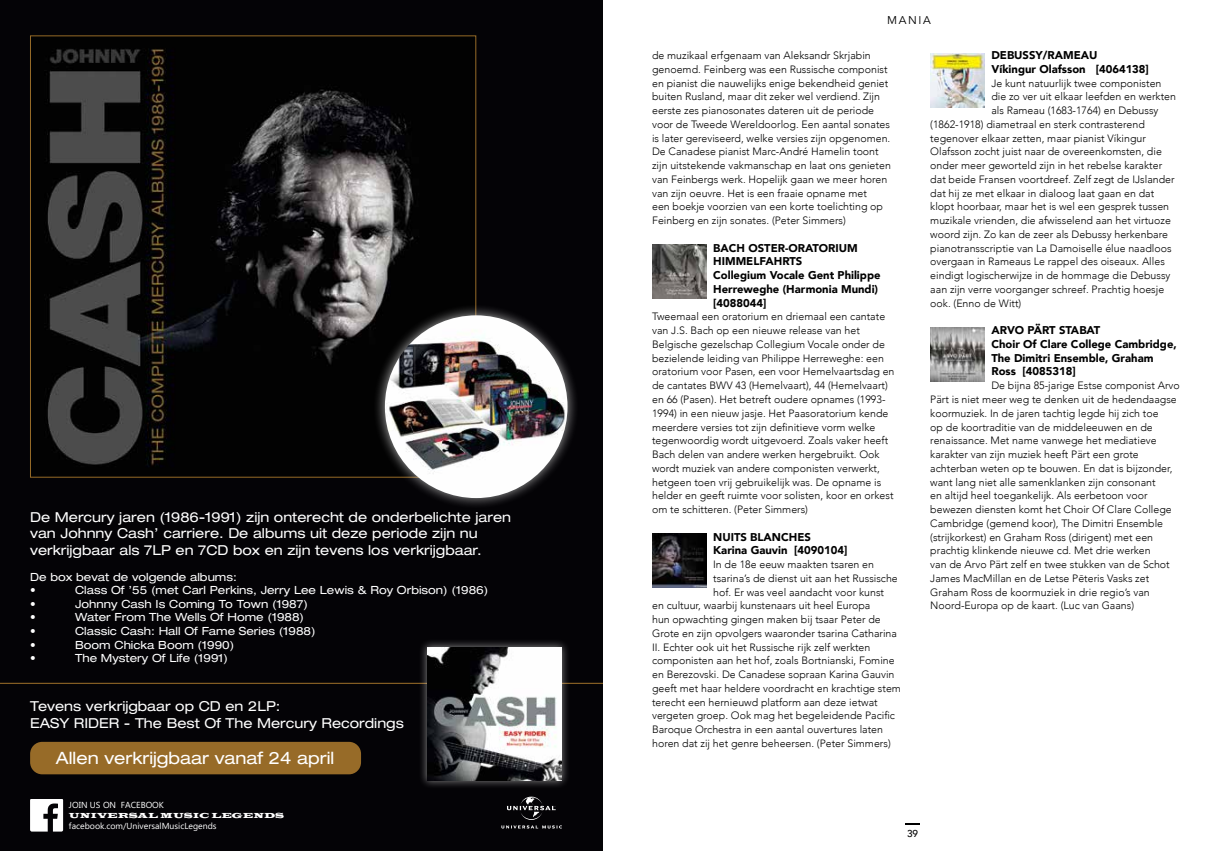
<style>
.page{position:relative;width:1205px;height:851px;background:#fff}
.page>*{position:absolute;margin:0;border:0;box-sizing:border-box;transform-origin:0 0}
.t1{font:expanded 17px "Helvetica Neue LT Std";color:#fff}
.t2{font:expanded 13.75px/16.5px "Helvetica Neue LT Std";color:#fff}
.t3{font:900 11.25px/13.8px "Avenir";color:#000}
.t4{font:expanded 11.25px/13.5px "Helvetica Neue LT Std";color:#fff}
.t5{font:11.25px "Avenir";letter-spacing:.15em;color:#000}
.t6{font:300 10.62px/13.8px "Avenir";color:#000}
.t7{font:500 10px "Avenir";color:#000}
.t8{font:8.75px "Microsoft Phags Pa";color:#fff}
.t9{font:7.5px "Latin Wide";color:#fff}
</style>
<div class="page">
<div style="left:0;top:0;width:602px;height:850px;background:#040306"></div>
<hr style="left:0;top:682px;width:602px;height:1px;background:#976b28">
<div style="left:418px;top:638px;width:152px;height:150px;background:#fff;opacity:.5"></div>
<img style="left:427px;top:647px;width:135px;height:133px">
<img style="left:47px;top:49px;width:367px;height:417px">
<div style="left:373px;top:303px;width:206px;height:206px;background:#fff;opacity:.65"></div>
<img style="left:385px;top:315px;width:182px;height:183px;border-radius:91px">
<div style="left:30px;top:741px;width:331px;height:33px;background:#976b28;border-radius:12px"></div>
<svg style="left:501px;top:825px;width:61px;height:3px"></svg>
<svg style="left:507px;top:796px;width:49px;height:23px"></svg>
<svg style="left:30px;top:799px;width:33px;height:31px"></svg>
<img style="left:652px;top:244px;width:54px;height:54px">
<img style="left:652px;top:533px;width:54px;height:54px">
<img style="left:930px;top:53px;width:54px;height:54px">
<img style="left:930px;top:328px;width:54px;height:54px">
<svg style="left:905px;top:823px;width:14px;height:1px"></svg>
<p class="t2" style="left:30px;top:508px;width:482px">De Mercury jaren (1986-1991) zijn onterecht de onderbelichte jaren van Johnny Cash’ carriere. De albums uit deze periode zijn nu verkrijgbaar als 7LP en 7CD box en zijn tevens los verkrijgbaar.</p>
<p class="t4" style="left:30px;top:570px;width:208px">De box bevat de volgende albums: •</p>
<p class="t4" style="left:75px;top:583px;width:415px">Class Of ’55 (met Carl Perkins, Jerry Lee Lewis &amp; Roy Orbison) (1986)</p>
<p class="t4" style="left:30px;top:597px;width:7px">•</p>
<p class="t4" style="left:75px;top:597px;width:234px">Johnny Cash Is Coming To Town (1987)</p>
<p class="t4" style="left:30px;top:610px;width:7px">•</p>
<p class="t4" style="left:75px;top:610px;width:231px">Water From The Wells Of Home (1988)</p>
<p class="t4" style="left:30px;top:624px;width:7px">•</p>
<p class="t4" style="left:75px;top:624px;width:242px">Classic Cash: Hall Of Fame Series (1988)</p>
<p class="t4" style="left:30px;top:637px;width:7px">•</p>
<p class="t4" style="left:75px;top:637px;width:161px">Boom Chicka Boom (1990)</p>
<p class="t4" style="left:30px;top:651px;width:7px">•</p>
<p class="t4" style="left:75px;top:651px;width:154px">The Mystery Of Life (1991)</p>
<p class="t2" style="left:30px;top:698px;width:375px">Tevens verkrijgbaar op CD en 2LP:<br>EASY RIDER - The Best Of The Mercury Recordings</p>
<h1 class="t1" style="left:56px;top:747px;width:280px">Allen verkrijgbaar vanaf 24 april</h1>
<p class="t8" style="left:69px;top:798px;width:97px">JOIN US ON FACEBOOK</p>
<p class="t9" style="left:69px;top:810px;width:217px">UNIVERSAL MUSIC LEGENDS</p>
<p class="t8" style="left:69px;top:819px;width:149px">facebook.com/UniversalMusicLegends</p>
<p class="t5" style="left:887px;top:13px;width:45px">MANIA</p>
<p class="t6" style="left:652px;top:48px;width:240px">de muzikaal erfgenaam van Aleksandr Skrjabin genoemd. Feinberg was een Russische componist en pianist die nauwelijks enige bekendheid geniet buiten Rusland, maar dit zeker wel verdiend. Zijn eerste zes pianosonates dateren uit de periode voor de Tweede Wereldoorlog. Een aantal sonates is later gereviseerd, welke versies zijn opgenomen.<br>De Canadese pianist Marc-André Hamelin toont zijn uitstekende vakmanschap en laat ons genieten van Feinbergs werk. Hopelijk gaan we meer horen van zijn oeuvre. Het is een fraaie opname met<br>een boekje voorzien van een korte toelichting op Feinberg en zijn sonates. (Peter Simmers)</p>
<p class="t3" style="left:713px;top:240px;width:169px">BACH OSTER-ORATORIUM<br>HIMMELFAHRTS<br>Collegium Vocale Gent Philippe<br>Herreweghe (Harmonia Mundi) [4088044]</p>
<p class="t6" style="left:652px;top:310px;width:244px">Tweemaal een oratorium en driemaal een cantate van J.S. Bach op een nieuwe release van het Belgische gezelschap Collegium Vocale onder de bezielende leiding van Philippe Herreweghe: een oratorium voor Pasen, een voor Hemelvaartsdag en de cantates BWV 43 (Hemelvaart), 44 (Hemelvaart) en 66 (Pasen). Het betreft oudere opnames (1993- 1994) in een nieuw jasje. Het Paasoratorium kende meerdere versies tot zijn definitieve vorm welke tegenwoordig wordt uitgevoerd. Zoals vaker heeft Bach delen van andere werken hergebruikt. Ook wordt muziek van andere componisten verwerkt, hetgeen toen vrij gebruikelijk was. De opname is helder en geeft ruimte voor solisten, koor en orkest om te schitteren. (Peter Simmers)</p>
<p class="t3" style="left:713px;top:529px;width:136px">NUITS BLANCHES<br>Karina Gauvin [4090104]</p>
<p class="t6" style="left:713px;top:557px;width:162px">In de 18e eeuw maakten tsaren en</p>
<p class="t6" style="left:713px;top:571px;width:186px">tsarina’s de dienst uit aan het Russische</p>
<p class="t6" style="left:713px;top:585px;width:172px">hof. Er was veel aandacht voor kunst</p>
<p class="t6" style="left:652px;top:598px;width:220px">en cultuur, waarbij kunstenaars uit heel Europa</p>
<p class="t6" style="left:652px;top:612px;width:230px">hun opwachting gingen maken bij tsaar Peter de</p>
<p class="t6" style="left:652px;top:626px;width:246px">Grote en zijn opvolgers waaronder tsarina Catharina</p>
<p class="t6" style="left:652px;top:640px;width:220px">II. Echter ook uit het Russische rijk zelf werkten</p>
<p class="t6" style="left:652px;top:653px;width:244px">componisten aan het hof, zoals Bortnianski, Fomine</p>
<p class="t6" style="left:652px;top:667px;width:244px">en Berezovski. De Canadese sopraan Karina Gauvin</p>
<p class="t6" style="left:652px;top:681px;width:250px">geeft met haar heldere voordracht en krachtige stem</p>
<p class="t6" style="left:652px;top:695px;width:227px">terecht een hernieuwd platform aan deze ietwat</p>
<p class="t6" style="left:652px;top:708px;width:244px">vergeten groep. Ook mag het begeleidende Pacific</p>
<p class="t6" style="left:652px;top:722px;width:232px">Baroque Orchestra in een aantal ouvertures laten</p>
<p class="t6" style="left:652px;top:736px;width:240px">horen dat zij het genre beheersen. (Peter Simmers)</p>
<p class="t3" style="left:991px;top:48px;width:159px">DEBUSSY/RAMEAU<br>Víkingur Olafsson [4064138]</p>
<p class="t6" style="left:991px;top:76px;width:172px">Je kunt natuurlijk twee componisten</p>
<p class="t6" style="left:991px;top:90px;width:186px">die zo ver uit elkaar leefden en werkten</p>
<p class="t6" style="left:991px;top:103px;width:169px">als Rameau (1683-1764) en Debussy</p>
<p class="t6" style="left:930px;top:117px;width:216px">(1862-1918) diametraal en sterk contrasterend</p>
<p class="t6" style="left:930px;top:131px;width:217px">tegenover elkaar zetten, maar pianist Víkingur</p>
<p class="t6" style="left:930px;top:145px;width:233px">Olafsson zocht juist naar de overeenkomsten, die</p>
<p class="t6" style="left:930px;top:158px;width:233px">onder meer geworteld zijn in het rebelse karakter</p>
<p class="t6" style="left:930px;top:172px;width:246px">dat beide Fransen voortdreef. Zelf zegt de IJslander</p>
<p class="t6" style="left:930px;top:186px;width:225px">dat hij ze met elkaar in dialoog laat gaan en dat</p>
<p class="t6" style="left:930px;top:200px;width:240px">klopt hoorbaar, maar het is wel een gesprek tussen</p>
<p class="t6" style="left:930px;top:213px;width:242px">muzikale vrienden, die afwisselend aan het virtuoze</p>
<p class="t6" style="left:930px;top:227px;width:239px">woord zijn. Zo kan de zeer als Debussy herkenbare</p>
<p class="t6" style="left:930px;top:241px;width:243px">pianotransscriptie van La Damoiselle élue naadloos</p>
<p class="t6" style="left:930px;top:255px;width:236px">overgaan in Rameaus Le rappel des oiseaux. Alles</p>
<p class="t6" style="left:930px;top:268px;width:242px">eindigt logischerwijze in de hommage die Debussy</p>
<p class="t6" style="left:930px;top:282px;width:235px">aan zijn verre voorganger schreef. Prachtig hoesje</p>
<p class="t6" style="left:930px;top:296px;width:93px">ook. (Enno de Witt)</p>
<p class="t3" style="left:991px;top:323px;width:187px">ARVO PÄRT STABAT<br>Choir Of Clare College Cambridge,<br>The Dimitri Ensemble, Graham<br>Ross [4085318]</p>
<p class="t6" style="left:930px;top:378px;width:251px;text-indent:61px">De bijna 85-jarige Estse componist Arvo Pärt is niet meer weg te denken uit de hedendaagse koormuziek. In de jaren tachtig legde hij zich toe<br>op de koortraditie van de middeleeuwen en de renaissance. Met name vanwege het mediatieve karakter van zijn muziek heeft Pärt een grote achterban weten op te bouwen. En dat is bijzonder, want lang niet alle samenklanken zijn consonant<br>en altijd heel toegankelijk. Als eerbetoon voor bewezen diensten komt het Choir Of Clare College Cambridge (gemend koor), The Dimitri Ensemble (strijkorkest) en Graham Ross (dirigent) met een prachtig klinkende nieuwe cd. Met drie werken<br>van de Arvo Pärt zelf en twee stukken van de Schot James MacMillan en de Letse Pēteris Vasks zet Graham Ross de koormuziek in drie regio’s van Noord-Europa op de kaart. (Luc van Gaans)</p>
<p class="t7" style="left:907px;top:824px;width:13px">39</p>
</div>
